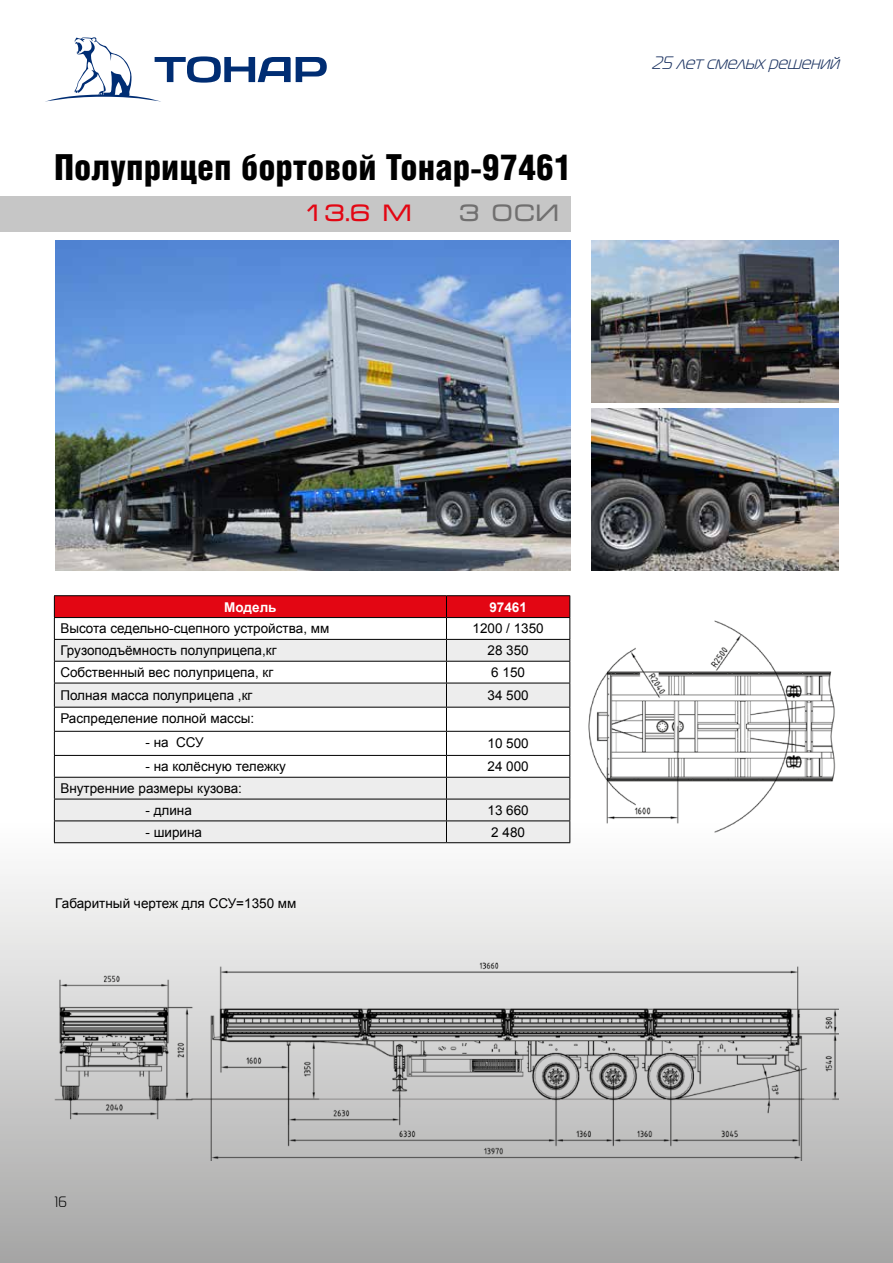
<style>
.page{position:relative;width:893px;height:1263px;background:#fff}
.page>*{position:absolute;margin:0;border:0;box-sizing:border-box;transform-origin:0 0}
.t1{font:900 36px "Helios Cond";color:#000}
.t2{font:24px "Micra C";color:#e30613}
.t3{font:24px "Micra C";color:#706f6f}
.t4{font:italic 18px "Magistral C";color:#1f3664}
.t5{font:15px "Magistral C";color:#000}
.t6{font:13.5px "Arial";color:#000}
.t7{font:700 13.5px "Arial";color:#fff}
</style>
<div class="page">
<div style="left:0;top:641px;width:893px;height:622px;background:linear-gradient(to bottom,#fff,#aeaeae)"></div>
<hr style="left:54px;top:595px;width:392px;height:1px;background:#000">
<hr style="left:446px;top:595px;width:124px;height:1px;background:#000">
<svg style="left:54px;top:596px;width:516px;height:246px"></svg>
<hr style="left:54px;top:842px;width:392px;height:1px;background:#000">
<hr style="left:446px;top:842px;width:124px;height:1px;background:#000">
<img style="left:55px;top:240px;width:515px;height:331px">
<img style="left:591px;top:240px;width:248px;height:162px">
<img style="left:591px;top:409px;width:248px;height:162px">
<div style="left:0;top:196px;width:570px;height:36px;background:#c6c6c6"></div>
<img style="left:124px;top:944px;width:715px;height:216px">
<img style="left:50px;top:953px;width:149px;height:204px">
<img style="left:581px;top:620px;width:258px;height:226px">
<svg style="left:45px;top:37px;width:282px;height:65px"></svg>
<h1 class="t1" style="left:54px;top:146px;width:520px">Полуприцеп бортовой Тонар-97461</h1>
<h2 class="t2" style="left:302px;top:203px;width:112px">13.6 м</h2>
<h2 class="t3" style="left:458px;top:203px;width:102px">3 оси</h2>
<h3 class="t4" style="left:651px;top:53px;width:195px">25 летсмелыхрешений</h3>
<p class="t7" style="left:224px;top:598px;width:54px">Модель</p>
<p class="t7" style="left:489px;top:598px;width:39px">97461</p>
<p class="t6" style="left:60px;top:620px;width:271px">Высота седельно-сцепного устройства, мм</p>
<p class="t6" style="left:472px;top:620px;width:73px">1200 / 1350</p>
<p class="t6" style="left:60px;top:642px;width:218px">Грузоподъёмность полуприцепа,кг</p>
<p class="t6" style="left:487px;top:642px;width:43px">28 350</p>
<p class="t6" style="left:60px;top:663px;width:214px">Собственный вес полуприцепа, кг</p>
<p class="t6" style="left:491px;top:663px;width:35px">6 150</p>
<p class="t6" style="left:60px;top:686px;width:194px">Полная масса полуприцепа ,кг</p>
<p class="t6" style="left:487px;top:686px;width:43px">34 500</p>
<p class="t6" style="left:60px;top:709px;width:195px">Распределение полной массы:</p>
<p class="t6" style="left:145px;top:733px;width:60px">- на ССУ</p>
<p class="t6" style="left:487px;top:735px;width:43px">10 500</p>
<p class="t6" style="left:145px;top:758px;width:142px">- на колёсную тележку</p>
<p class="t6" style="left:487px;top:758px;width:43px">24 000</p>
<p class="t6" style="left:60px;top:779px;width:183px">Внутренние размеры кузова:</p>
<p class="t6" style="left:145px;top:801px;width:48px">- длина</p>
<p class="t6" style="left:487px;top:801px;width:43px">13 660</p>
<p class="t6" style="left:145px;top:823px;width:58px">- ширина</p>
<p class="t6" style="left:491px;top:823px;width:35px">2 480</p>
<p class="t6" style="left:55px;top:894px;width:243px">Габаритный чертеж для ССУ=1350 мм</p>
<p class="t5" style="left:55px;top:1194px;width:13px">16</p>
</div>
